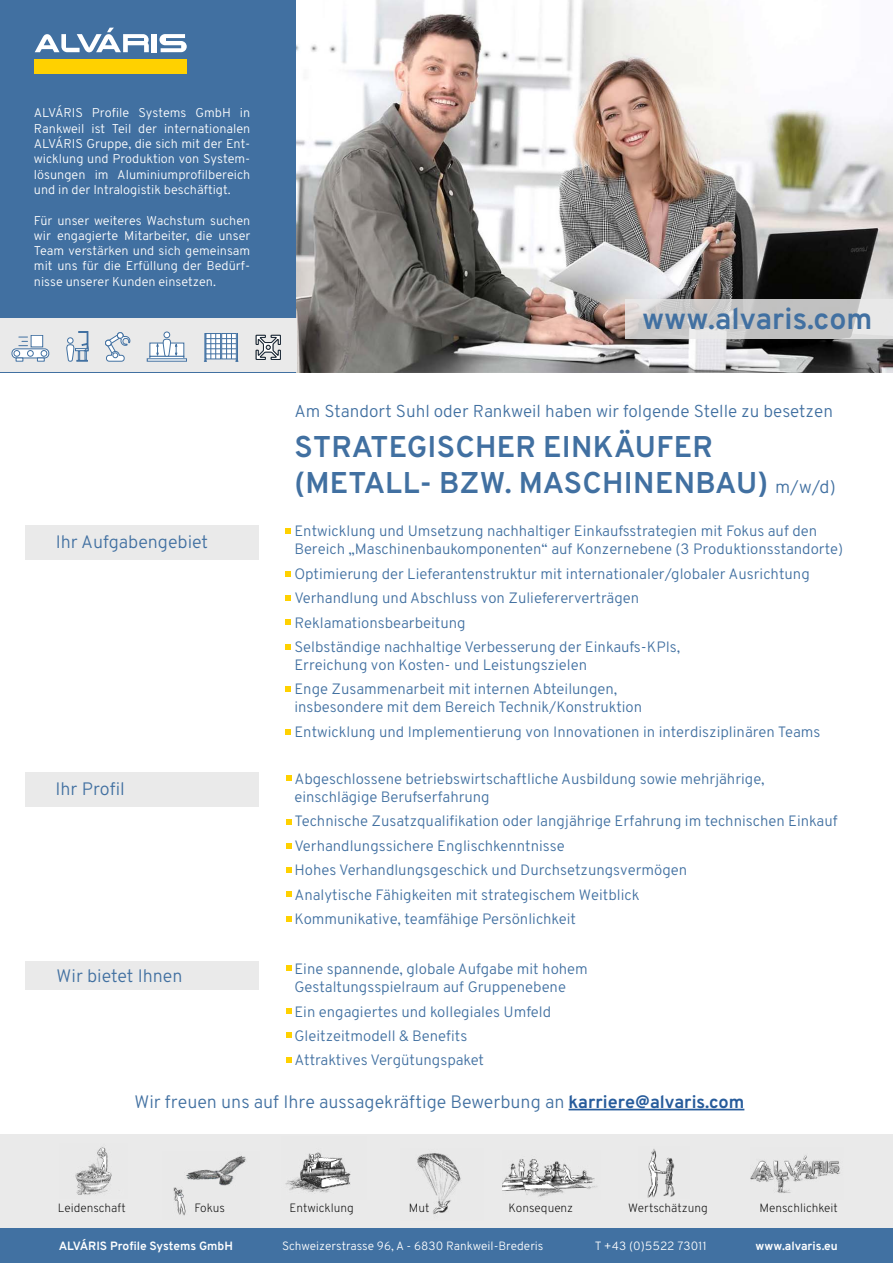
<style>
.page{position:relative;width:893px;height:1263px;background:#fff}
.page>*{position:absolute;margin:0;border:0;box-sizing:border-box;transform-origin:0 0}
.t1{font:700 30px/36px "Overpass";letter-spacing:.01em;color:#4170a1}
.t2{font:300 18px "Overpass";color:#4170a1}
.t3{font:300 17.25px "Overpass";color:#4170a1}
.t4{font:300 15px/24.3px "Overpass";color:#4170a1}
.t5{font:300 12.75px/15.3px "Overpass";color:#fff;text-align:justify}
.t6{font:200 12px "Overpass";color:#000}
.t7{font:300 12px "Overpass";color:#fff}
.t8{font:700 12px "Overpass";color:#fff}
.t9{font:300 12px "Overpass";color:#fff}
.s1{font-weight:300;font-size:18px}
.s2{font-weight:700;color:#265b9b}
</style>
<div class="page">
<div style="left:0;top:1134px;width:893px;height:99px;background:#eaeaea"></div>
<div style="left:0;top:1229px;width:893px;height:34px;background:#4171a2"></div>
<hr style="left:569px;top:1109px;width:175px;height:1px;background:#265b9b">
<div style="left:26px;top:961px;width:233px;height:29px;background:#eaeaea"></div>
<div style="left:0;top:0;width:359px;height:372px;background:#4170a1"></div>
<div style="left:35px;top:59px;width:152px;height:15px;background:#ffd100"></div>
<div style="left:152px;top:34px;width:5px;height:18px;background:#fff"></div>
<svg style="left:159px;top:34px;width:28px;height:18px"></svg>
<svg style="left:35px;top:28px;width:114px;height:24px"></svg>
<img style="left:297px;top:0;width:596px;height:372px">
<svg style="left:625px;top:299px;width:268px;height:40px;background:#cdcccc"></svg>
<img style="left:75px;top:1147px;width:37px;height:48px">
<img style="left:285px;top:1152px;width:66px;height:42px">
<img style="left:502px;top:1159px;width:95px;height:38px">
<img style="left:647px;top:1149px;width:28px;height:49px">
<img style="left:750px;top:1155px;width:90px;height:38px">
<img style="left:173px;top:1155px;width:73px;height:61px">
<img style="left:417px;top:1153px;width:44px;height:62px">
<div style="left:0;top:319px;width:297px;height:53px;background:#eaeaea"></div>
<div style="left:150px;top:343px;width:34px;height:13px;background:#fff"></div>
<div style="left:150px;top:356px;width:34px;height:3px;border:1px solid #4170a1"></div>
<svg style="left:156px;top:332px;width:21px;height:26px"></svg>
<svg style="left:256px;top:335px;width:24px;height:25px"></svg>
<svg style="left:204px;top:333px;width:34px;height:29px"></svg>
<svg style="left:105px;top:332px;width:25px;height:29px"></svg>
<svg style="left:67px;top:331px;width:21px;height:30px"></svg>
<div style="left:12px;top:349px;width:37px;height:9px;border:1px solid #4170a1;border-radius:4px"></div>
<div style="left:31px;top:335px;width:12px;height:12px;border:1px solid #4170a1"></div>
<svg style="left:14px;top:337px;width:33px;height:24px"></svg>
<div style="left:26px;top:525px;width:233px;height:35px;background:#eaeaea"></div>
<svg style="left:286px;top:528px;width:5px;height:6px"></svg>
<svg style="left:286px;top:571px;width:5px;height:5px"></svg>
<svg style="left:286px;top:596px;width:5px;height:5px"></svg>
<svg style="left:286px;top:619px;width:5px;height:5px"></svg>
<svg style="left:286px;top:644px;width:5px;height:5px"></svg>
<svg style="left:286px;top:686px;width:5px;height:6px"></svg>
<svg style="left:286px;top:729px;width:5px;height:6px"></svg>
<div style="left:26px;top:772px;width:233px;height:35px;background:#eaeaea"></div>
<svg style="left:286px;top:776px;width:5px;height:5px"></svg>
<svg style="left:286px;top:819px;width:5px;height:5px"></svg>
<svg style="left:286px;top:843px;width:5px;height:5px"></svg>
<svg style="left:286px;top:867px;width:5px;height:6px"></svg>
<svg style="left:286px;top:892px;width:5px;height:5px"></svg>
<svg style="left:286px;top:916px;width:5px;height:5px"></svg>
<svg style="left:286px;top:966px;width:5px;height:5px"></svg>
<svg style="left:286px;top:1008px;width:5px;height:6px"></svg>
<svg style="left:286px;top:1032px;width:5px;height:5px"></svg>
<svg style="left:286px;top:1057px;width:5px;height:6px"></svg>
<p class="t5" style="left:34px;top:105px;width:218px">ALVÁRIS Profile Systems GmbH in Rankweil ist Teil der internationalen ALVÁRIS Gruppe, die sich mit der Ent&shy;wicklung und Produktion von System&shy;lösungen im Aluminiumprofilbereich und in der Intralogistik beschäftigt.</p>
<p class="t5" style="left:34px;top:212px;width:218px">Für unser weiteres Wachstum suchen wir engagierte Mitarbeiter, die unser Team verstärken und sich gemeinsam mit uns für die Erfüllung der Bedürf&shy;nisse unserer Kunden einsetzen.</p>
<h1 class="t1" style="left:642px;top:300px;width:232px">www.alvaris.com</h1>
<p class="t3" style="left:294px;top:401px;width:540px">Am Standort Suhl oder Rankweil haben wir folgende Stelle zu besetzen</p>
<h1 class="t1" style="left:294px;top:429px;width:543px">STRATEGISCHER EINKÄUFER (METALL- BZW. MASCHINENBAU) <span class="s1">m/w/d)</span></h1>
<p class="t2" style="left:56px;top:531px;width:154px">Ihr Aufgabengebiet</p>
<p class="t4" style="left:294px;top:522px;width:550px;line-height:18px">Entwicklung und Umsetzung nachhaltiger Einkaufsstrategien mit Fokus auf den<br>Bereich „Maschinenbaukomponenten“ auf Konzernebene (3 Produktionsstandorte)</p>
<p class="t4" style="left:294px;top:561px;width:517px">Optimierung der Lieferantenstruktur mit internationaler/globaler Ausrichtung Verhandlung und Abschluss von Zuliefererverträgen Reklamationsbearbeitung<br>Selbständige nachhaltige Verbesserung der Einkaufs-KPIs,</p>
<p class="t4" style="left:294px;top:652px;width:324px">Erreichung von Kosten- und Leistungszielen<br>Enge Zusammenarbeit mit internen Abteilungen,</p>
<p class="t4" style="left:294px;top:695px;width:528px">insbesondere mit dem Bereich Technik/Konstruktion<br>Entwicklung und Implementierung von Innovationen in interdisziplinären Teams</p>
<p class="t2" style="left:56px;top:778px;width:71px">Ihr Profil</p>
<p class="t4" style="left:294px;top:770px;width:472px;line-height:18px">Abgeschlossene betriebswirtschaftliche Ausbildung sowie mehrjährige, einschlägige Berufserfahrung</p>
<p class="t4" style="left:294px;top:809px;width:545px">Technische Zusatzqualifikation oder langjährige Erfahrung im technischen Einkauf Verhandlungssichere Englischkenntnisse<br>Hohes Verhandlungsgeschick und Durchsetzungsvermögen<br>Analytische Fähigkeiten mit strategischem Weitblick<br>Kommunikative, teamfähige Persönlichkeit</p>
<p class="t2" style="left:57px;top:966px;width:127px">Wir bietet Ihnen</p>
<p class="t4" style="left:294px;top:960px;width:295px;line-height:18px">Eine spannende, globale Aufgabe mit hohem<br>Gestaltungsspielraum auf Gruppenebene</p>
<p class="t4" style="left:294px;top:999px;width:258px">Ein engagiertes und kollegiales Umfeld<br>Gleitzeitmodell &amp; Benefits<br>Attraktives Vergütungspaket</p>
<p class="t2" style="left:134px;top:1091px;width:611px">Wir freuen uns auf Ihre aussagekräftige Bewerbung an <span class="s2">karriere@alvaris.com</span></p>
<p class="t6" style="left:58px;top:1204px;width:70px">Leidenschaft</p>
<p class="t6" style="left:289px;top:1204px;width:66px">Entwicklung</p>
<p class="t6" style="left:195px;top:1204px;width:32px">Fokus</p>
<p class="t6" style="left:409px;top:1204px;width:22px">Mut</p>
<p class="t6" style="left:509px;top:1204px;width:66px">Konsequenz</p>
<p class="t6" style="left:628px;top:1204px;width:81px">Wertschätzung</p>
<p class="t6" style="left:760px;top:1204px;width:80px">Menschlichkeit</p>
<p class="t8" style="left:59px;top:1239px;width:176px">ALVÁRIS Profile Systems GmbH</p>
<p class="t7" style="left:282px;top:1239px;width:263px">Schweizerstrasse 96, A - 6830 Rankweil-Brederis</p>
<p class="t9" style="left:595px;top:1242px;width:113px">T +43 (0)5522 73011</p>
<p class="t8" style="left:756px;top:1239px;width:84px">www.alvaris.eu</p>
</div>
